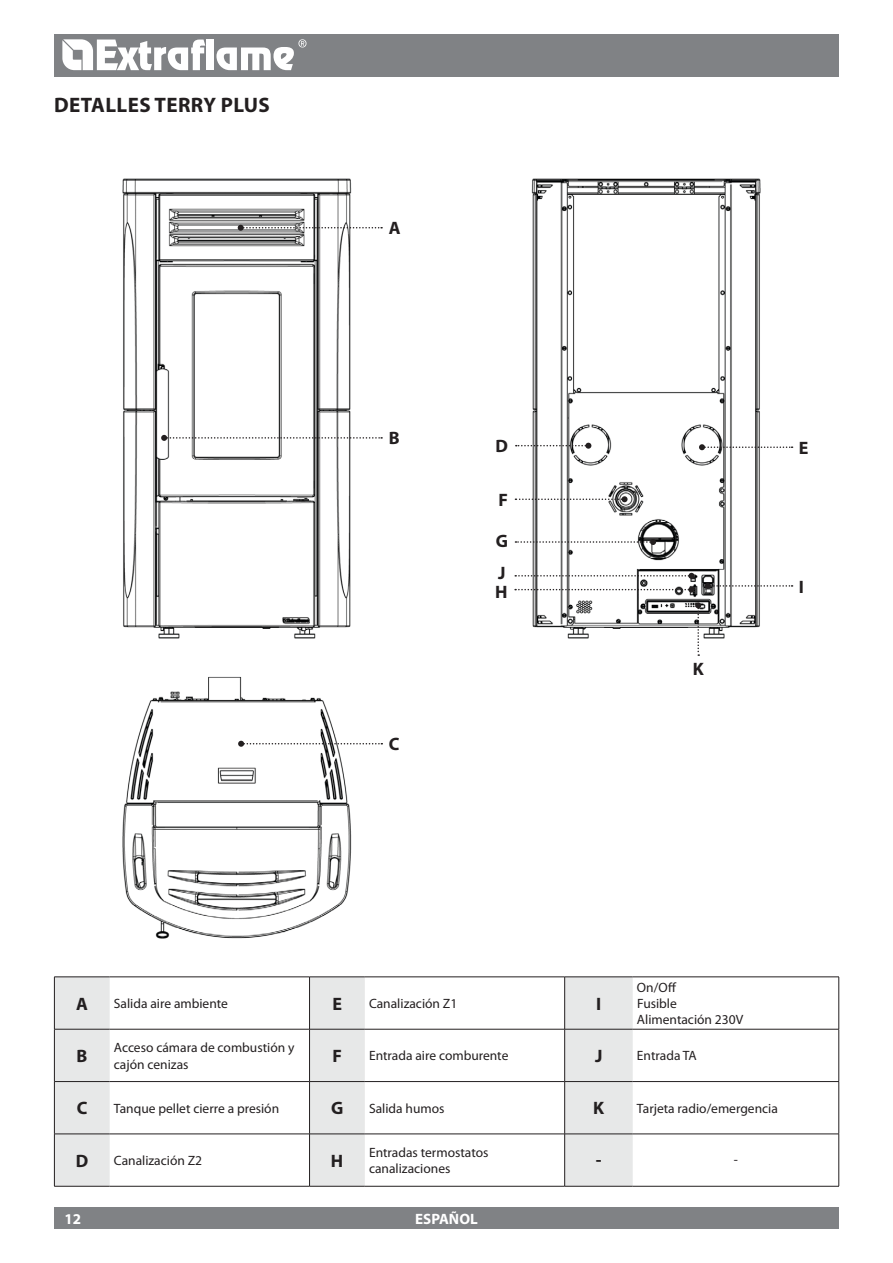
<style>
.page{position:relative;width:893px;height:1263px;background:#fff}
.page>*{position:absolute;margin:0;border:0;box-sizing:border-box;transform-origin:0 0}
.t1{font:700 21px "Myriad Pro";letter-spacing:.02em;color:#231f20}
.t2{font:700 18px "Myriad Pro";color:#231f20}
.t3{font:700 15px "Myriad Pro";color:#fff}
.t4{font:13.5px/16.2px "Myriad Pro";color:#231f20}
</style>
<div class="page">
<img style="left:122px;top:178px;width:639px;height:761px">
<svg style="left:161px;top:435px;width:221px;height:6px"></svg>
<svg style="left:238px;top:741px;width:144px;height:6px"></svg>
<svg style="left:238px;top:225px;width:144px;height:6px"></svg>
<svg style="left:515px;top:496px;width:113px;height:6px"></svg>
<svg style="left:515px;top:587px;width:179px;height:6px"></svg>
<svg style="left:515px;top:539px;width:141px;height:6px"></svg>
<svg style="left:516px;top:443px;width:75px;height:6px"></svg>
<svg style="left:699px;top:444px;width:94px;height:6px"></svg>
<svg style="left:705px;top:583px;width:88px;height:6px"></svg>
<svg style="left:695px;top:602px;width:6px;height:54px"></svg>
<svg style="left:515px;top:573px;width:179px;height:6px"></svg>
<div style="left:54px;top:34px;width:785px;height:43px;background:#808285"></div>
<div style="left:54px;top:1208px;width:785px;height:21px;background:#808285"></div>
<svg style="left:62px;top:39px;width:143px;height:31px"></svg>
<div style="left:207px;top:40px;width:7px;height:30px;background:#fff"></div>
<svg style="left:216px;top:39px;width:90px;height:31px"></svg>
<svg style="left:55px;top:977px;width:578px;height:209px"></svg>
<hr style="left:309px;top:977px;width:1px;height:52px;background:#231f20">
<hr style="left:309px;top:1029px;width:1px;height:52px;background:#231f20">
<hr style="left:309px;top:1082px;width:1px;height:52px;background:#231f20">
<hr style="left:309px;top:1134px;width:1px;height:52px;background:#231f20">
<hr style="left:564px;top:977px;width:1px;height:52px;background:#231f20">
<hr style="left:564px;top:1029px;width:1px;height:52px;background:#231f20">
<hr style="left:564px;top:1082px;width:1px;height:52px;background:#231f20">
<hr style="left:564px;top:1134px;width:1px;height:52px;background:#231f20">
<hr style="left:54px;top:976px;width:56px;height:1px;background:#231f20">
<hr style="left:54px;top:977px;width:1px;height:52px;background:#231f20">
<hr style="left:110px;top:976px;width:200px;height:1px;background:#231f20">
<hr style="left:310px;top:976px;width:55px;height:1px;background:#231f20">
<hr style="left:365px;top:976px;width:200px;height:1px;background:#231f20">
<hr style="left:54px;top:1029px;width:56px;height:1px;background:#231f20">
<hr style="left:54px;top:1029px;width:1px;height:52px;background:#231f20">
<hr style="left:110px;top:1029px;width:200px;height:1px;background:#231f20">
<hr style="left:310px;top:1029px;width:55px;height:1px;background:#231f20">
<hr style="left:365px;top:1029px;width:200px;height:1px;background:#231f20">
<hr style="left:54px;top:1081px;width:56px;height:1px;background:#231f20">
<hr style="left:54px;top:1082px;width:1px;height:52px;background:#231f20">
<hr style="left:110px;top:1081px;width:200px;height:1px;background:#231f20">
<hr style="left:310px;top:1081px;width:55px;height:1px;background:#231f20">
<hr style="left:365px;top:1081px;width:200px;height:1px;background:#231f20">
<hr style="left:54px;top:1134px;width:56px;height:1px;background:#231f20">
<hr style="left:54px;top:1134px;width:1px;height:52px;background:#231f20">
<hr style="left:110px;top:1134px;width:200px;height:1px;background:#231f20">
<hr style="left:310px;top:1134px;width:55px;height:1px;background:#231f20">
<hr style="left:365px;top:1134px;width:200px;height:1px;background:#231f20">
<hr style="left:54px;top:1186px;width:56px;height:1px;background:#231f20">
<hr style="left:110px;top:1186px;width:200px;height:1px;background:#231f20">
<hr style="left:310px;top:1186px;width:55px;height:1px;background:#231f20">
<hr style="left:365px;top:1186px;width:200px;height:1px;background:#231f20">
<hr style="left:565px;top:976px;width:68px;height:1px;background:#231f20">
<hr style="left:565px;top:1029px;width:68px;height:1px;background:#231f20">
<hr style="left:565px;top:1081px;width:68px;height:1px;background:#231f20">
<hr style="left:565px;top:1134px;width:68px;height:1px;background:#231f20">
<hr style="left:565px;top:1186px;width:68px;height:1px;background:#231f20">
<hr style="left:633px;top:976px;width:206px;height:1px;background:#231f20">
<hr style="left:838px;top:977px;width:1px;height:52px;background:#231f20">
<hr style="left:838px;top:1029px;width:1px;height:52px;background:#231f20">
<hr style="left:838px;top:1082px;width:1px;height:52px;background:#231f20">
<hr style="left:838px;top:1134px;width:1px;height:52px;background:#231f20">
<hr style="left:633px;top:1029px;width:206px;height:1px;background:#231f20">
<hr style="left:633px;top:1081px;width:206px;height:1px;background:#231f20">
<hr style="left:633px;top:1134px;width:206px;height:1px;background:#231f20">
<hr style="left:633px;top:1186px;width:206px;height:1px;background:#231f20">
<h1 class="t1" style="left:54px;top:92px;width:217px">DETALLES TERRY PLUS</h1>
<h2 class="t2" style="left:389px;top:216px;width:13px">A</h2>
<h2 class="t2" style="left:389px;top:426px;width:12px">B</h2>
<h2 class="t2" style="left:389px;top:733px;width:12px">C</h2>
<h2 class="t2" style="left:495px;top:434px;width:14px">D</h2>
<h2 class="t2" style="left:799px;top:436px;width:11px">E</h2>
<h2 class="t2" style="left:499px;top:488px;width:11px">F</h2>
<h2 class="t2" style="left:496px;top:529px;width:14px">G</h2>
<h2 class="t2" style="left:495px;top:580px;width:14px">H</h2>
<h2 class="t2" style="left:498px;top:561px;width:9px">J</h2>
<h2 class="t2" style="left:693px;top:657px;width:13px">K</h2>
<h2 class="t2" style="left:799px;top:575px;width:7px">I</h2>
<h2 class="t2" style="left:76px;top:992px;width:13px">A</h2>
<p class="t4" style="left:114px;top:995px;width:116px">Salida aire ambiente</p>
<h2 class="t2" style="left:332px;top:992px;width:11px">E</h2>
<p class="t4" style="left:369px;top:995px;width:90px">Canalización Z1</p>
<h2 class="t2" style="left:596px;top:992px;width:7px">I</h2>
<p class="t4" style="left:637px;top:979px;width:108px">On/Off<br>fusible<br>Alimentación 230V</p>
<h2 class="t2" style="left:77px;top:1044px;width:12px">B</h2>
<p class="t4" style="left:114px;top:1039px;width:182px">Acceso cámara de combustión y cajón cenizas</p>
<h2 class="t2" style="left:332px;top:1044px;width:11px">F</h2>
<p class="t4" style="left:369px;top:1047px;width:141px">Entrada aire comburente</p>
<h2 class="t2" style="left:595px;top:1044px;width:9px">J</h2>
<p class="t4" style="left:637px;top:1047px;width:61px">Entrada TA</p>
<h2 class="t2" style="left:77px;top:1097px;width:12px">C</h2>
<p class="t4" style="left:114px;top:1100px;width:167px">Tanque pellet cierre a presión</p>
<h2 class="t2" style="left:331px;top:1097px;width:14px">G</h2>
<p class="t4" style="left:369px;top:1100px;width:77px">Salida humos</p>
<h2 class="t2" style="left:593px;top:1097px;width:13px">K</h2>
<p class="t4" style="left:637px;top:1100px;width:142px">Tarjeta radio/emergencia</p>
<h2 class="t2" style="left:76px;top:1149px;width:14px">D</h2>
<p class="t4" style="left:114px;top:1152px;width:90px">Canalización Z2</p>
<h2 class="t2" style="left:331px;top:1149px;width:14px">H</h2>
<p class="t4" style="left:369px;top:1144px;width:121px">Entradas termostatos canalizaciones</p>
<h2 class="t2" style="left:596px;top:1149px;width:7px">-</h2>
<p class="t4" style="left:734px;top:1152px;width:6px">-</p>
<p class="t3" style="left:65px;top:1209px;width:18px">12</p>
<p class="t3" style="left:415px;top:1209px;width:64px">ESPAÑOL</p>
</div>
